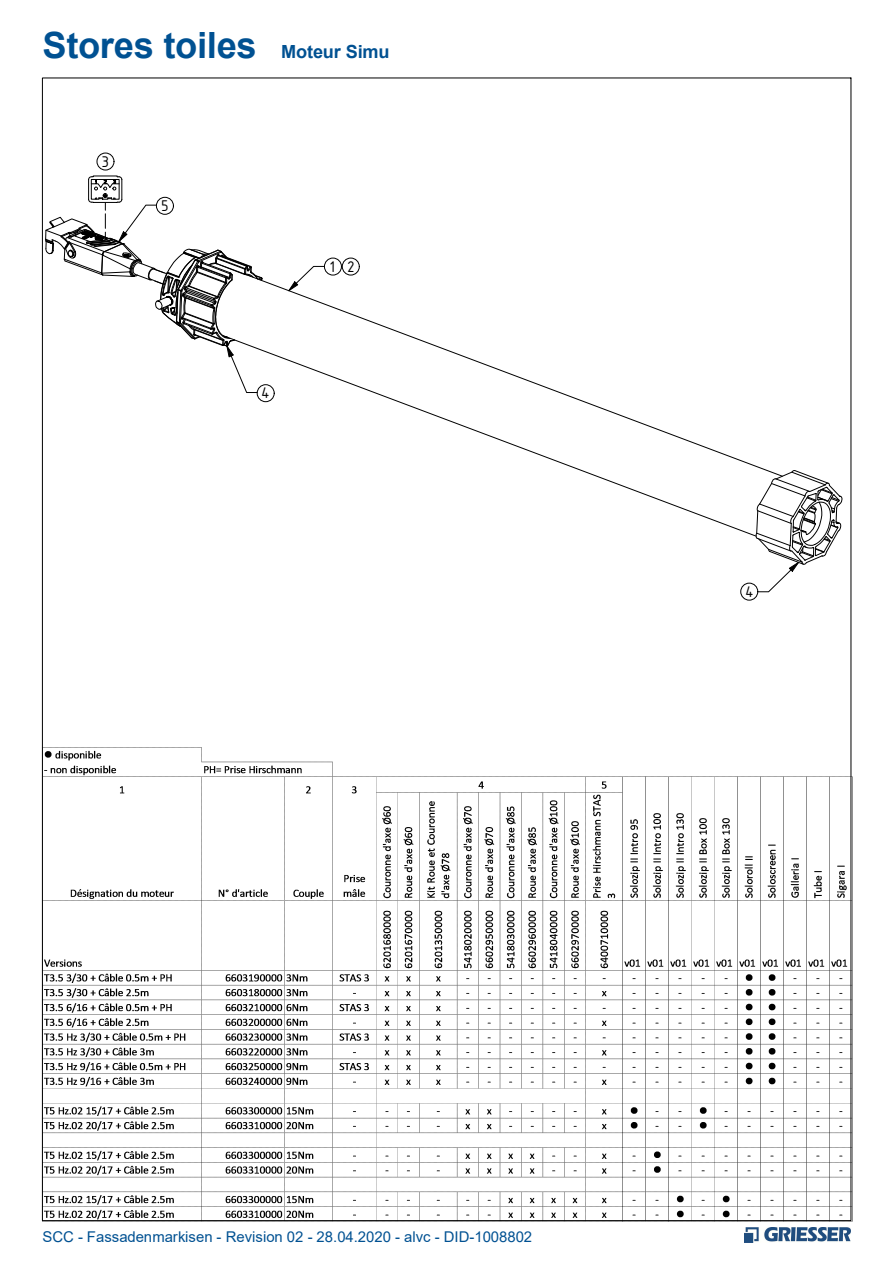
<style>
.page{position:relative;width:893px;height:1263px;background:#fff}
.page>*{position:absolute;margin:0;border:0;box-sizing:border-box;transform-origin:0 0}
.t1{font:700 36.15px "Arial";letter-spacing:-.01em;color:#005192}
.t2{font:16.8px "ISOCPEUR";color:#000}
.t3{font:14.85px "Arial";color:#005192}
.s1{font-size:18.15px}
</style>
<div class="page">
<img style="left:744px;top:1228px;width:106px;height:15px">
<img style="left:44px;top:747px;width:808px;height:474px">
<svg style="left:256px;top:335px;width:500px;height:202px"></svg>
<div style="left:740px;top:583px;width:18px;height:17px;border:1px solid #000;border-radius:50%"></div>
<div style="left:257px;top:384px;width:17px;height:18px;border:1px solid #000;border-radius:50%"></div>
<div style="left:342px;top:258px;width:17px;height:17px;border:1px solid #000;border-radius:50%"></div>
<div style="left:324px;top:258px;width:18px;height:17px;border:1px solid #000;border-radius:50%"></div>
<div style="left:97px;top:153px;width:17px;height:17px;border:1px solid #000;border-radius:50%"></div>
<svg style="left:755px;top:470px;width:87px;height:122px"></svg>
<svg style="left:45px;top:175px;width:218px;height:218px"></svg>
<svg style="left:287px;top:266px;width:38px;height:27px"></svg>
<h1 class="t1" style="left:42px;top:32px;width:349px">Stores toiles <span class="s1">Moteur Simu</span></h1>
<p class="t2" style="left:102px;top:156px;width:9px">3</p>
<p class="t2" style="left:161px;top:201px;width:9px">5</p>
<p class="t2" style="left:261px;top:387px;width:10px">4</p>
<p class="t2" style="left:329px;top:261px;width:27px">1 2</p>
<p class="t2" style="left:745px;top:587px;width:10px">4</p>
<p class="t3" style="left:42px;top:1232px;width:491px">SCC - Fassadenmarkisen - Revision 02 - 28.04.2020 - alvc - DID-1008802</p>
</div>
